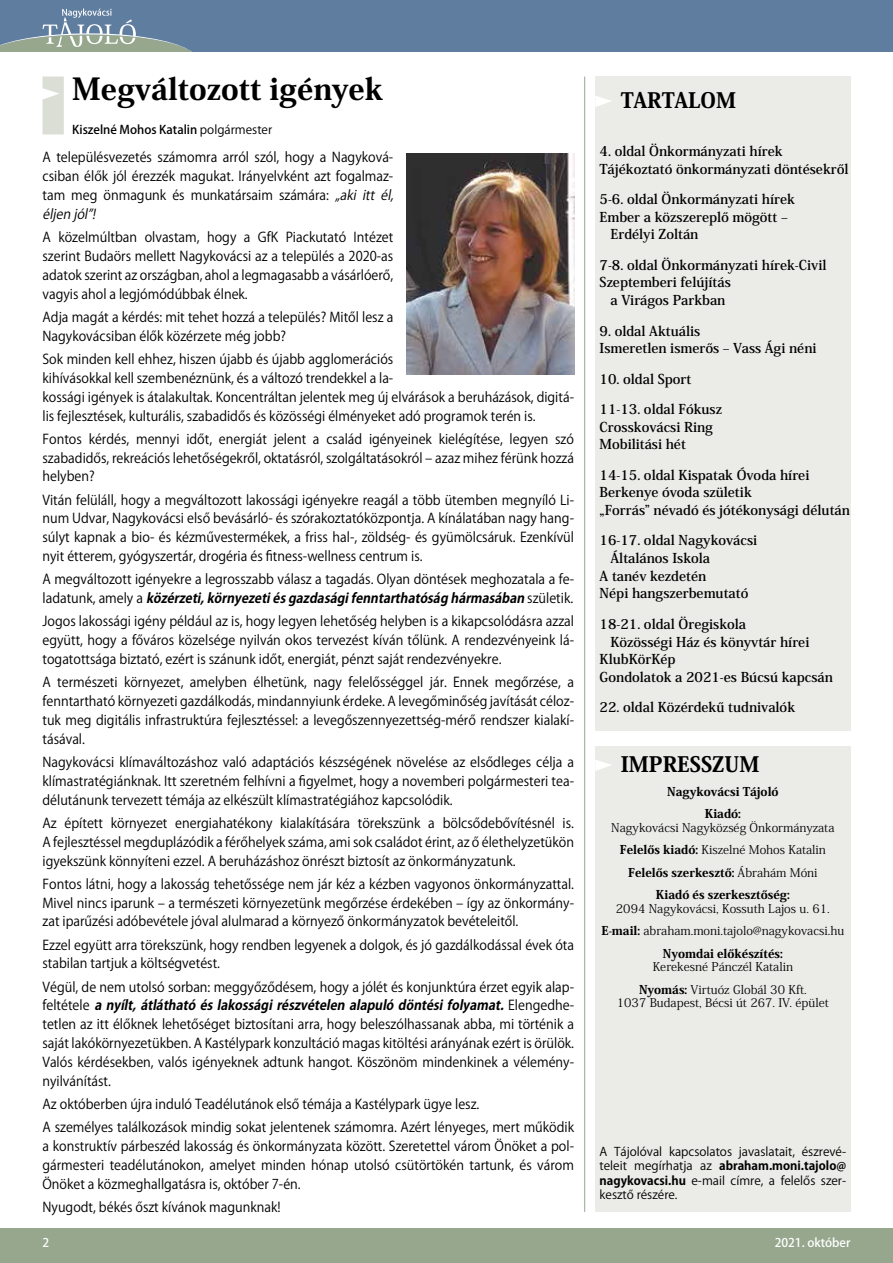
<style>
.page{position:relative;width:893px;height:1263px;background:#fff}
.page>*{position:absolute;margin:0;border:0;box-sizing:border-box;transform-origin:0 0}
.t1{font:800 30px "Koz Min Pr 6 N";color:#000}
.t2{font:800 21px "Koz Min Pr 6 N";color:#000}
.t3{font:13.5px/18.9px "Koz Go Pr 6 N";color:#000;text-align:justify;scale:.95 1}
.t4{font:700 13.5px/17.7px "Koz Min Pr 6 N";color:#000}
.t5{font:12px/22.5px "Koz Min Pr 6 N";color:#000;text-align:center}
.t6{font:12px/14.4px "Koz Go Pr 6 N";color:#000;text-align:justify}
.t7{font:500 12px "Koz Go Pr 6 N";color:#000}
.t8{font:800 12px/22.5px "Koz Min Pr 6 N";color:#000;text-align:center}
.t9{font:500 12px "Koz Go Pr 6 N";color:#fff}
.s1{font-weight:400}
.s2{font-style:italic}
.s3{font-weight:700;font-style:italic}
.s4{font-weight:800}
.s5{font-weight:700}
</style>
<div class="page">
<div style="left:0;top:0;width:893px;height:51px;background:#5f7d9f"></div>
<svg style="left:0;top:9px;width:191px;height:42px"></svg>
<div style="left:0;top:1229px;width:893px;height:34px;background:#96a78e"></div>
<div style="left:595px;top:77px;width:255px;height:654px;background:#ebece7"></div>
<div style="left:595px;top:746px;width:255px;height:466px;background:#ebece7"></div>
<svg style="left:595px;top:96px;width:16px;height:11px"></svg>
<svg style="left:595px;top:760px;width:16px;height:11px"></svg>
<hr style="left:584px;top:77px;width:1px;height:1135px;background:#96a78e">
<svg style="left:43px;top:77px;width:21px;height:57px"></svg>
<img style="left:406px;top:153px;width:168px;height:221px">
<h1 class="t1" style="left:72px;top:72px;width:312px">Megváltozott igények</h1>
<p class="t7" style="left:72px;top:123px;width:201px">Kiszelné Mohos Katalin <span class="s1">polgármester</span></p>
<p class="t3" style="left:43px;top:148px;width:375px;text-align:left">A településvezetés számomra arról szól, hogy a Nagyková&shy;csiban élők jól érezzék magukat. Irányelvként azt fogalmaz&shy;tam meg önmagunk és munkatársaim számára: <span class="s2">„aki itt él, éljenjól”!</span></p>
<p class="t3" style="left:43px;top:228px;width:371px">A közelmúltban olvastam, hogy a GfK Piackutató Intézet szerint Budaörs mellett Nagykovácsi az a település a 2020-as adatok szerint az országban, ahol a legmagasabb a vásárlóerő, vagyis ahol a legjómódúbbak élnek.</p>
<p class="t3" style="left:43px;top:308px;width:371px">Adja magát a kérdés: mit tehet hozzá a település? Mitől lesz a<br>Nagykovácsiban élők közérzete még jobb?</p>
<p class="t3" style="left:43px;top:350px;width:561px;text-align:left">Sok minden kell ehhez, hiszen újabb és újabb agglomerációs<br>kihívásokkal kell szembenéznünk, és a változó trendekkel a la-<br>kossági igények is átalakultak. Koncentráltan jelentek meg új elvárások a beruházások, digitá&shy;lis fejlesztések, kulturális, szabadidős és közösségi élményeket adó programok terén is.</p>
<p class="t3" style="left:43px;top:429px;width:561px">Fontos kérdés, mennyi időt, energiát jelent a család igényeinek kielégítése, legyen szó szabadidős, rekreációs lehetőségekről, oktatásról, szolgáltatásokról – azaz mihez férünk hozzá helyben?</p>
<p class="t3" style="left:43px;top:490px;width:561px">Vitán felüláll, hogy a megváltozott lakossági igényekre reagál a több ütemben megnyíló Li&shy;num Udvar, Nagykovácsi első bevásárló- és szórakoztatóközpontja. A kínálatában nagy hang&shy;súlyt kapnak a bio- és kézművestermékek, a friss hal-, zöldség- és gyümölcsáruk. Ezenkívül nyit étterem, gyógyszertár, drogéria és fitness-wellness centrum is.</p>
<p class="t3" style="left:43px;top:570px;width:561px">A megváltozott igényekre a legrosszabb válasz a tagadás. Olyan döntések meghozatala a fe&shy;l a d a t u n k , a m e l y a <span class="s3">közérzeti,környezetiésgazdaságifenntarthatósághármasában</span>s z ü l e t i k .</p>
<p class="t3" style="left:43px;top:612px;width:561px">Jogos lakossági igény például az is, hogy legyen lehetőség helyben is a kikapcsolódásra azzal együtt, hogy a főváros közelsége nyilván okos tervezést kíván tőlünk. A rendezvényeink lá&shy;togatottsága biztató, ezért is szánunk időt, energiát, pénzt saját rendezvényekre.</p>
<p class="t3" style="left:43px;top:673px;width:561px">A természeti környezet, amelyben élhetünk, nagy felelősséggel jár. Ennek megőrzése, a fenntartható környezeti gazdálkodás, mindannyiunk érdeke. A levegőminőség javítását céloz&shy;tuk meg digitális infrastruktúra fejlesztéssel: a levegőszennyezettség-mérő rendszer kialakí&shy;tásával.</p>
<p class="t3" style="left:43px;top:753px;width:561px">Nagykovácsi klímaváltozáshoz való adaptációs készségének növelése az elsődleges célja a klímastratégiánknak. Itt szeretném felhívni a figyelmet, hogy a novemberi polgármesteri tea&shy;délutánunk tervezett témája az elkészült klímastratégiához kapcsolódik.</p>
<p class="t3" style="left:43px;top:814px;width:561px">Az épített környezet energiahatékony kialakítására törekszünk a bölcsődebővítésnél is.<br>A fejlesztéssel megduplázódik a férőhelyek száma, ami sok családot érint, az ő élethelyzetükön igyekszünk könnyíteni ezzel. A beruházáshoz önrészt biztosít az önkormányzatunk.</p>
<p class="t3" style="left:43px;top:874px;width:561px">Fontos látni, hogy a lakosság tehetőssége nem jár kéz a kézben vagyonos önkormányzattal.<br>Mivel nincs iparunk – a természeti környezetünk megőrzése érdekében – így az önkormány&shy;zat iparűzési adóbevétele jóval alulmarad a környező önkormányzatok bevételeitől.</p>
<p class="t3" style="left:43px;top:935px;width:561px">Ezzel együtt arra törekszünk, hogy rendben legyenek a dolgok, és jó gazdálkodással évek óta stabilan tartjuk a költségvetést.</p>
<p class="t3" style="left:43px;top:977px;width:561px">Végül, de nem utolsó sorban: meggyőződésem, hogy a jólét és konjunktúra érzet egyik alap&shy;f e l t é t e l e <span class="s3">anyílt,átláthatóéslakosságirészvételenalapulódöntésifolyamat.</span>E l e n g e d h e - tetlen az itt élőknek lehetőséget biztosítani arra, hogy beleszólhassanak abba, mi történik a saját lakókörnyezetükben. A Kastélypark konzultáció magas kitöltési arányának ezért is örülök.<br>Valós kérdésekben, valós igényeknek adtunk hangot. Köszönöm mindenkinek a vélemény&shy;nyilvánítást.</p>
<p class="t3" style="left:43px;top:1093px;width:561px;line-height:23.1px">Az októberben újra induló Teadélutánok első témája a Kastélypark ügye lesz.<br>A személyes találkozások mindig sokat jelentenek számomra. Azért lényeges, mert működik</p>
<p class="t3" style="left:43px;top:1137px;width:561px">a konstruktív párbeszéd lakosság és önkormányzata között. Szeretettel várom Önöket a pol&shy;gármesteri teadélutánokon, amelyet minden hónap utolsó csütörtökén tartunk, és várom Önöket a közmeghallgatásra is, október 7-én.</p>
<p class="t3" style="left:43px;top:1198px;width:252px">Nyugodt, békés őszt kívánok magunknak!</p>
<h2 class="t2" style="left:621px;top:88px;width:117px">TARTALOM</h2>
<p class="t4" style="left:600px;top:142px;width:250px">4. oldal Önkormányzati hírek<br>Tájékoztató önkormányzati döntésekről</p>
<p class="t4" style="left:600px;top:190px;width:197px">5-6. oldal Önkormányzati hírek</p>
<p class="t4" style="left:600px;top:208px;width:190px">Ember a közszereplő mögött –</p>
<p class="t4" style="left:610px;top:226px;width:89px">Erdélyi Zoltán</p>
<p class="t4" style="left:600px;top:256px;width:228px">7-8. oldal Önkormányzati hírek-Civil</p>
<p class="t4" style="left:600px;top:274px;width:133px">Szeptemberi felújítás</p>
<p class="t4" style="left:610px;top:292px;width:116px">a Virágos Parkban</p>
<p class="t4" style="left:600px;top:322px;width:218px">9. oldal Aktuális<br>Ismeretlen ismerős – Vass Ági néni</p>
<p class="t4" style="left:600px;top:370px;width:93px">10. oldal Sport</p>
<p class="t4" style="left:600px;top:400px;width:124px">11-13. oldal Fókusz<br>Crosskovácsi Ring<br>Mobilitási hét</p>
<p class="t4" style="left:600px;top:466px;width:252px">14-15. oldal Kispatak Óvoda hírei<br>Berkenye óvoda születik<br>„Forrás” névadó és jótékonysági délután</p>
<p class="t4" style="left:600px;top:532px;width:159px">16-17. oldal Nagykovácsi</p>
<p class="t4" style="left:610px;top:550px;width:101px">Általános Iskola</p>
<p class="t4" style="left:600px;top:567px;width:108px">A tanév kezdetén</p>
<p class="t4" style="left:600px;top:585px;width:150px">Népi hangszerbemutató</p>
<p class="t4" style="left:600px;top:615px;width:148px">18-21. oldal Öregiskola</p>
<p class="t4" style="left:610px;top:633px;width:200px">Közösségi Ház és könyvtár hírei</p>
<p class="t4" style="left:600px;top:651px;width:77px">KlubKörKép</p>
<p class="t4" style="left:600px;top:668px;width:235px">Gondolatok a 2021-es Búcsú kapcsán</p>
<p class="t4" style="left:600px;top:699px;width:197px">22. oldal Közérdekű tudnivalók</p>
<h2 class="t2" style="left:621px;top:753px;width:140px">IMPRESSZUM</h2>
<p class="t8" style="left:667px;top:780px;width:113px">Nagykovácsi Tájoló<br>Kiadó:</p>
<p class="t5" style="left:611px;top:816px;width:225px">Nagykovácsi Nagyközség Önkormányzata <span class="s4">Felelős kiadó:</span> Kiszelné Mohos Katalin <span class="s4">Felelős szerkesztő:</span> Ábrahám Móni <span class="s4">Kiadó és szerkesztőség:</span></p>
<p class="t5" style="left:601px;top:897px;width:244px">2094 Nagykovácsi, Kossuth Lajos u. 61.<br><span class="s4">E-mail:</span> abraham.moni.tajolo@nagykovacsi.hu<br><span class="s4">Nyomdai előkészítés:</span></p>
<p class="t5" style="left:639px;top:956px;width:169px">Kerekesné Pánczél Katalin<br><span class="s4">Nyomás:</span> Virtuóz Globál 30 Kft.</p>
<p class="t5" style="left:617px;top:992px;width:213px">1037 Budapest, Bécsi út 267. IV. épület</p>
<p class="t6" style="left:600px;top:1145px;width:248px">A Tájolóval kapcsolatos javaslatait, észrevé&shy;teleit megírhatja az <span class="s5">abraham.moni.tajolo@ nagykovacsi.hu</span> e-mail címre, a felelős szer&shy;kesztő részére.</p>
<p class="t9" style="left:43px;top:1236px;width:8px">2</p>
<p class="t9" style="left:775px;top:1236px;width:77px">2021. október</p>
</div>
